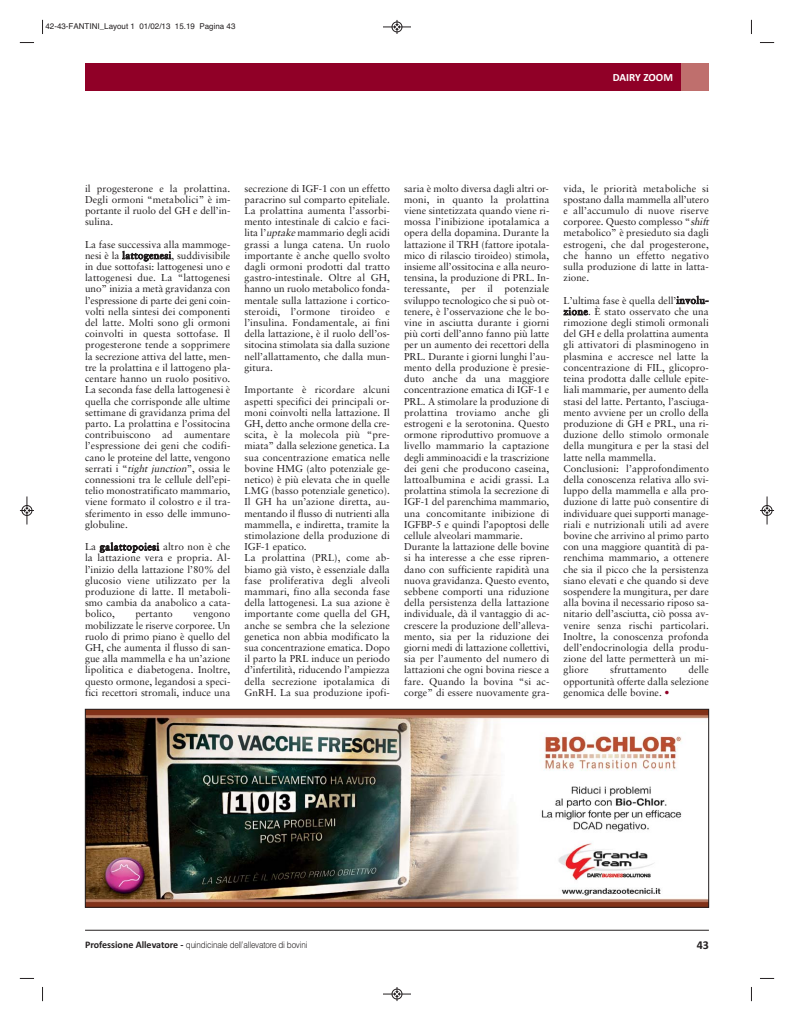
<style>
.page{position:relative;width:794px;height:1021px;background:#fff}
.page>*{position:absolute;margin:0;border:0;box-sizing:border-box;transform-origin:0 0}
.t1{font:700 12px "Calibri";color:#231f20}
.t2{font:700 11px "Calibri";color:#fff}
.t3{font:10px/11.2px "Sabon";color:#231f20;text-align:justify}
.t4{font:300 9px "Helvetica";letter-spacing:-.025em;color:#231f20;scale:.9 1}
.t5{font:8px "Helvetica";color:#231f20}
.s1{font-style:italic}
.s2{color:#900027}
.s3{font-family:"Calibri";font-weight:700;font-size:10px}
</style>
<div class="page">
<hr style="left:85px;top:929px;width:624px;height:1px;background:#231f20">
<div style="left:85px;top:64px;width:624px;height:27px;background:#900027"></div>
<div style="left:681px;top:64px;width:28px;height:27px;background:#bf6f6d"></div>
<img style="left:87px;top:711px;width:620px;height:194px">
<div style="left:85px;top:709px;width:624px;height:198px;border:1px solid #231f20"></div>
<svg style="left:42px;top:20px;width:1px;height:14px"></svg>
<svg style="left:20px;top:42px;width:14px;height:1px"></svg>
<svg style="left:751px;top:20px;width:1px;height:14px"></svg>
<svg style="left:760px;top:42px;width:14px;height:1px"></svg>
<svg style="left:42px;top:987px;width:1px;height:14px"></svg>
<svg style="left:20px;top:978px;width:14px;height:1px"></svg>
<svg style="left:751px;top:987px;width:1px;height:14px"></svg>
<svg style="left:760px;top:978px;width:14px;height:1px"></svg>
<svg style="left:383px;top:20px;width:28px;height:14px"></svg>
<svg style="left:383px;top:987px;width:28px;height:14px"></svg>
<svg style="left:20px;top:496px;width:14px;height:28px"></svg>
<svg style="left:760px;top:496px;width:14px;height:28px"></svg>
<p class="t5" style="left:46px;top:23px;width:191px">42-43-FANTINI_Layout 1 01/02/13 15.19 Pagina 43</p>
<p class="t2" style="left:613px;top:73px;width:62px">DAIRY ZOOM</p>
<p class="t3" style="left:85px;top:183px;width:147px">il progesterone e la prolattina.<br>Degli ormoni “metabolici” è im&shy;portante il ruolo del GH e dell’in&shy;sulina.</p>
<p class="t3" style="left:85px;top:239px;width:147px">La fase successiva alla mammoge&shy;nesi è la lattogenesi, suddivisibile in due sottofasi: lattogenesi uno e lattogenesi due. La “lattogenesi uno” inizia a metà gravidanza con l’espressione di parte dei geni coin&shy;volti nella sintesi dei componenti del latte. Molti sono gli ormoni coinvolti in questa sottofase. Il progesterone tende a sopprimere la secrezione attiva del latte, men&shy;tre la prolattina e il lattogeno pla&shy;centare hanno un ruolo positivo.<br>La seconda fase della lattogenesi è quella che corrisponde alle ultime settimane di gravidanza prima del parto. La prolattina e l’ossitocina contribuiscono ad aumentare l’espressione dei geni che codifi&shy;cano le proteine del latte, vengono serrati i “<span class="s1">tight junction</span>”, ossia le connessioni tra le cellule dell’epi&shy;telio monostratificato mammario, viene formato il colostro e il tra&shy;sferimento in esso delle immuno&shy;globuline.</p>
<p class="t3" style="left:85px;top:542px;width:147px">La galattopoiesi altro non è che la lattazione vera e propria. Al&shy;l’inizio della lattazione l’80% del glucosio viene utilizzato per la produzione di latte. Il metaboli&shy;smo cambia da anabolico a cata&shy;bolico,</p>
<p class="t3" style="left:135px;top:609px;width:39px">pertanto</p>
<p class="t3" style="left:85px;top:609px;width:147px;text-indent:108px">vengono mobilizzate le riserve corporee. Un ruolo di primo piano è quello del GH, che aumenta il flusso di san&shy;gue alla mammella e ha un’azione lipolitica e diabetogena. Inoltre, questo ormone, legandosi a speci&shy;fici recettori stromali, induce una</p>
<p class="t3" style="left:244px;top:183px;width:147px">secrezione di IGF-1 con un effetto paracrino sul comparto epiteliale.<br>La prolattina aumenta l’assorbi&shy;mento intestinale di calcio e faci&shy;lita l’<span class="s1">uptake</span>mammario degli acidi grassi a lunga catena. Un ruolo importante è anche quello svolto dagli ormoni prodotti dal tratto gastro-intestinale. Oltre al GH, hanno un ruolo metabolico fonda&shy;mentale sulla lattazione i cortico&shy;steroidi, l’ormone tiroideo e l’insulina. Fondamentale, ai fini della lattazione, è il ruolo dell’os&shy;sitocina stimolata sia dalla suzione nell’allattamento, che dalla mun&shy;gitura.</p>
<p class="t3" style="left:244px;top:385px;width:147px;text-align:left">Importante è ricordare alcuni aspetti specifici dei principali or&shy;moni coinvolti nella lattazione. Il<br>GH, detto anche ormone della cre&shy;scita, è la molecola più “pre&shy;miata” dalla selezione genetica. La sua concentrazione ematica nelle bovine HMG (alto potenziale ge&shy;netico) è più elevata che in quelle<br>LMG (basso potenziale genetico).<br>Il GH ha un’azione diretta, au&shy;mentando il flusso di nutrienti alla mammella, e indiretta, tramite la stimolazione della produzione di<br>IGF-1 epatico.<br>La prolattina (PRL), come ab&shy;biamo già visto, è essenziale dalla fase proliferativa degli alveoli mammari, fino alla seconda fase della lattogenesi. La sua azione è importante come quella del GH, anche se sembra che la selezione genetica non abbia modificato la sua concentrazione ematica. Dopo il parto la PRL induce un periodo d’infertilità, riducendo l’ampiezza della secrezione ipotalamica di<br>GnRH. La sua produzione ipofi-</p>
<p class="t3" style="left:404px;top:183px;width:147px;text-align:left">saria è molto diversa dagli altri or&shy;moni, in quanto la prolattina viene sintetizzata quando viene ri&shy;mossa l’inibizione ipotalamica a opera della dopamina. Durante la lattazione il TRH (fattore ipotala&shy;mico di rilascio tiroideo) stimola, insieme all’ossitocina e alla neuro&shy;tensina, la produzione di PRL. In&shy;teressante, per il potenziale sviluppo tecnologico che si può ot&shy;tenere, è l’osservazione che le bo&shy;vine in asciutta durante i giorni più corti dell’anno fanno più latte per un aumento dei recettori della PRL. Durante i giorni lunghi l’au&shy;mento della produzione è presie&shy;duto anche da una maggiore concentrazione ematica di IGF-1 e PRL. A stimolare la produzione di prolattina troviamo anche gli estrogeni e la serotonina. Questo ormone riproduttivo promuove a livello mammario la captazione degli amminoacidi e la trascrizione dei geni che producono caseina, lattoalbumina e acidi grassi. La prolattina stimola la secrezione di IGF-1 del parenchima mammario, una concomitante inibizione di IGFBP-5 e quindi l’apoptosi delle cellule alveolari mammarie.<br>Durante la lattazione delle bovine si ha interesse a che esse ripren&shy;dano con sufficiente rapidità una nuova gravidanza. Questo evento, sebbene comporti una riduzione della persistenza della lattazione individuale, dà il vantaggio di ac&shy;crescere la produzione dell’alleva&shy;mento, sia per la riduzione dei giorni medi di lattazione collettivi, sia per l’aumento del numero di lattazioni che ogni bovina riesce a fare. Quando la bovina “si ac&shy;corge” di essere nuovamente gra-</p>
<p class="t3" style="left:563px;top:183px;width:149px;text-align:left">vida, le priorità metaboliche si spostano dalla mammella all’utero e all’accumulo di nuove riserve corporee. Questo complesso “<span class="s1">shift </span>metabolico” è presieduto sia dagli estrogeni, che dal progesterone, che hanno un effetto negativo sulla produzione di latte in latta&shy;zione.</p>
<p class="t3" style="left:563px;top:295px;width:147px;text-align:left">L’ultima fase è quella dell’involu&shy;zione. È stato osservato che una rimozione degli stimoli ormonali del GH e della prolattina aumenta gli attivatori di plasminogeno in plasmina e accresce nel latte la concentrazione di FIL, glicopro&shy;teina prodotta dalle cellule epite&shy;liali mammarie, per aumento della stasi del latte. Pertanto, l’asciuga&shy;mento avviene per un crollo della produzione di GH e PRL, una ri&shy;duzione dello stimolo ormonale della mungitura e per la stasi del latte nella mammella.<br>Conclusioni: l’approfondimento della conoscenza relativa allo svi&shy;luppo della mammella e alla pro&shy;duzione di latte può consentire di individuare quei supporti manage&shy;riali e nutrizionali utili ad avere bovine che arrivino al primo parto con una maggiore quantità di pa&shy;renchima mammario, a ottenere che sia il picco che la persistenza siano elevati e che quando si deve sospendere la mungitura, per dare alla bovina il necessario riposo sa&shy;nitario dell’asciutta, ciò possa av&shy;venire senza rischi particolari.<br>Inoltre, la conoscenza profonda dell’endocrinologia della produ&shy;zione del latte permetterà un mi&shy;gliore</p>
<p class="t3" style="left:563px;top:665px;width:147px;text-indent:125px">delle opportunità offerte dalla selezione genomica delle bovine. <span class="s2">•</span></p>
<p class="t3" style="left:610px;top:665px;width:58px">sfruttamento</p>
<p class="t4" style="left:85px;top:941px;width:249px"><span class="s3">Professione Allevatore -</span> quindicinale dell’allevatore di bovini</p>
<p class="t1" style="left:696px;top:941px;width:14px">43</p>
</div>
